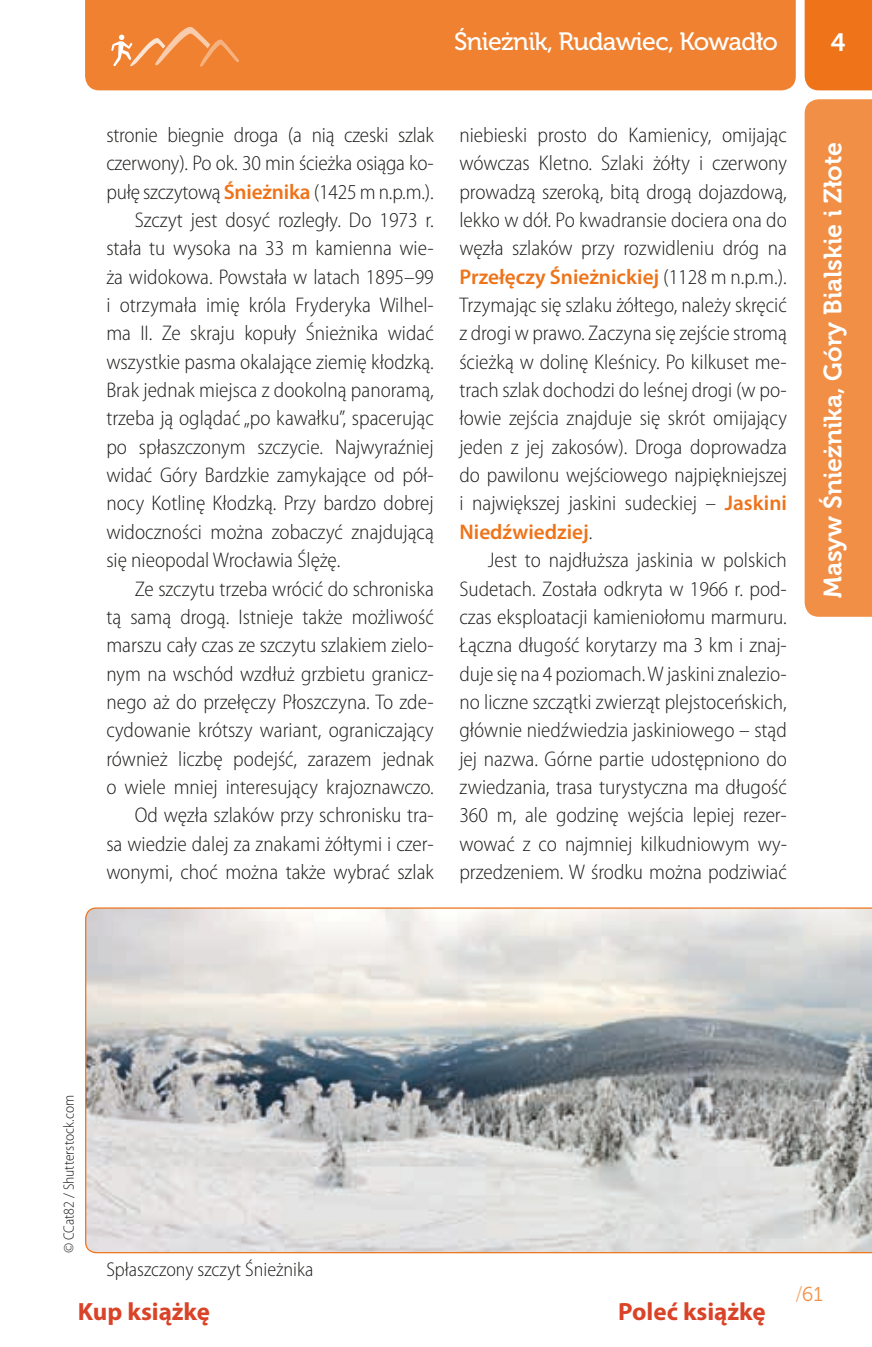
<style>
.page{position:relative;width:872px;height:1347px;background:#fff}
.page>*{position:absolute;margin:0;border:0;box-sizing:border-box;transform-origin:0 0}
.t1{font:25px "Museo 700";color:#fff}
.t2{font:25px "Museo 500";letter-spacing:-.025em;color:#fff}
.t3{font:700 25px "Myriad Pro";color:#d94429}
.t4{font:25px "Museo Sans 700";color:#fff}
.t5{font:300 semi-condensed 21.25px/28.2px "Myriad Pro";color:#1d1d1b;text-align:justify}
.t6{font:300 semi-condensed 20px "Myriad Pro";color:#1d1d1b}
.t7{font:20px "Museo 300";color:#f39148}
.t8{font:300 semi-condensed 15px "Myriad Pro";color:#1d1d1b}
.s1{font-weight:600;font-stretch:normal;color:#ee7319}
.s2{color:#f7af76}
</style>
<div class="page">
<div style="left:85px;top:0;width:710px;height:90px;background:#ef8130"></div>
<div style="left:804px;top:0;width:68px;height:90px;background:#ee7319"></div>
<div style="left:804px;top:99px;width:68px;height:518px;background:#f18f47"></div>
<svg style="left:111px;top:25px;width:128px;height:43px;background:#f09048"></svg>
<svg style="left:85px;top:907px;width:787px;height:346px;background:#c7c7c6"></svg>
<p class="t2" style="left:454px;top:27px;width:325px">Śnieżnik, Rudawiec, Kowadło</p>
<p class="t5" style="left:106px;top:121px;width:329px">stronie biegnie droga (a nią czeski szlak</p>
<p class="t5" style="left:106px;top:149px;width:329px">czerwony). Po ok. 30 min ścieżka osiąga ko-</p>
<p class="t5" style="left:106px;top:178px;width:329px">pułę szczytową <span class="s1">Śnieżnika</span> (1425 m n.p.m.).</p>
<p class="t5" style="left:135px;top:206px;width:301px">Szczyt jest dosyć rozległy. Do 1973 r.</p>
<p class="t5" style="left:106px;top:234px;width:329px">stała tu wysoka na 33 m kamienna wie-</p>
<p class="t5" style="left:106px;top:263px;width:329px">ża widokowa. Powstała w latach 1895–99</p>
<p class="t5" style="left:106px;top:291px;width:329px">i otrzymała imię króla Fryderyka Wilhel-</p>
<p class="t5" style="left:106px;top:319px;width:329px">ma II. Ze skraju kopuły Śnieżnika widać</p>
<p class="t5" style="left:106px;top:348px;width:329px">wszystkie pasma okalające ziemię kłodzką.</p>
<p class="t5" style="left:106px;top:376px;width:329px">Brak jednak miejsca z dookolną panoramą,</p>
<p class="t5" style="left:106px;top:404px;width:329px">trzeba ją oglądać „po kawałku”, spacerując</p>
<p class="t5" style="left:106px;top:433px;width:329px">po spłaszczonym szczycie. Najwyraźniej</p>
<p class="t5" style="left:106px;top:461px;width:329px">widać Góry Bardzkie zamykające od pół-</p>
<p class="t5" style="left:106px;top:489px;width:329px">nocy Kotlinę Kłodzką. Przy bardzo dobrej</p>
<p class="t5" style="left:106px;top:518px;width:329px">widoczności można zobaczyć znajdującą</p>
<p class="t5" style="left:106px;top:546px;width:235px">się nieopodal Wrocławia Ślężę.</p>
<p class="t5" style="left:135px;top:575px;width:301px">Ze szczytu trzeba wrócić do schroniska</p>
<p class="t5" style="left:106px;top:603px;width:329px">tą samą drogą. Istnieje także możliwość</p>
<p class="t5" style="left:106px;top:631px;width:329px">marszu cały czas ze szczytu szlakiem zielo-</p>
<p class="t5" style="left:106px;top:660px;width:329px">nym na wschód wzdłuż grzbietu granicz-</p>
<p class="t5" style="left:106px;top:688px;width:329px">nego aż do przełęczy Płoszczyna. To zde-</p>
<p class="t5" style="left:106px;top:716px;width:329px">cydowanie krótszy wariant, ograniczający</p>
<p class="t5" style="left:106px;top:745px;width:329px">również liczbę podejść, zarazem jednak</p>
<p class="t5" style="left:106px;top:773px;width:329px">o wiele mniej interesujący krajoznawczo.</p>
<p class="t5" style="left:135px;top:801px;width:301px">Od węzła szlaków przy schronisku tra-</p>
<p class="t5" style="left:106px;top:830px;width:329px">sa wiedzie dalej za znakami żółtymi i czer-</p>
<p class="t5" style="left:106px;top:858px;width:329px">wonymi, choć można także wybrać szlak</p>
<p class="t5" style="left:459px;top:121px;width:329px">niebieski prosto do Kamienicy, omijając wówczas Kletno. Szlaki żółty i czerwony prowadzą szeroką, bitą drogą dojazdową, lekko w dół. Po kwadransie dociera ona do węzła szlaków przy rozwidleniu dróg na <span class="s1">Przełęczy Śnieżnickiej</span> (1128 m n.p.m.).<br>Trzymając się szlaku żółtego, należy skręcić z drogi w prawo. Zaczyna się zejście stromą ścieżką w dolinę Kleśnicy. Po kilkuset me&shy;trach szlak dochodzi do leśnej drogi (w po&shy;łowie zejścia znajduje się skrót omijający jeden z jej zakosów). Droga doprowadza do pawilonu wejściowego najpiękniejszej i największej jaskini sudeckiej – <span class="s1">Jaskini Niedźwiedziej</span>.</p>
<p class="t5" style="left:459px;top:546px;width:329px;text-indent:28px">Jest to najdłuższa jaskinia w polskich Sudetach. Została odkryta w 1966 r. pod&shy;czas eksploatacji kamieniołomu marmuru.<br>Łączna długość korytarzy ma 3 km i znaj&shy;duje się na 4 poziomach. W jaskini znalezio&shy;no liczne szczątki zwierząt plejstoceńskich, głównie niedźwiedzia jaskiniowego – stąd jej nazwa. Górne partie udostępniono do zwiedzania, trasa turystyczna ma długość 360 m, ale godzinę wejścia lepiej rezer&shy;wować z co najmniej kilkudniowym wy&shy;przedzeniem. W środku można podziwiać</p>
<p class="t4" style="left:830px;top:28px;width:17px">4</p>
<p class="t1" style="left:818px;top:598px;width:457px;rotate:-90deg">Masyw Śnieżnika, Góry Bialskie i Złote</p>
<p class="t8" style="left:61px;top:1253px;width:160px;rotate:-90deg">© CCat82 / Shutterstock.com</p>
<p class="t6" style="left:106px;top:1258px;width:209px">Spłaszczony szczyt Śnieżnika</p>
<p class="t3" style="left:78px;top:1295px;width:134px">Kup książkę</p>
<p class="t3" style="left:618px;top:1295px;width:149px">Poleć książkę</p>
<p class="t7" style="left:795px;top:1283px;width:29px"><span class="s2">/</span>61</p>
</div>
